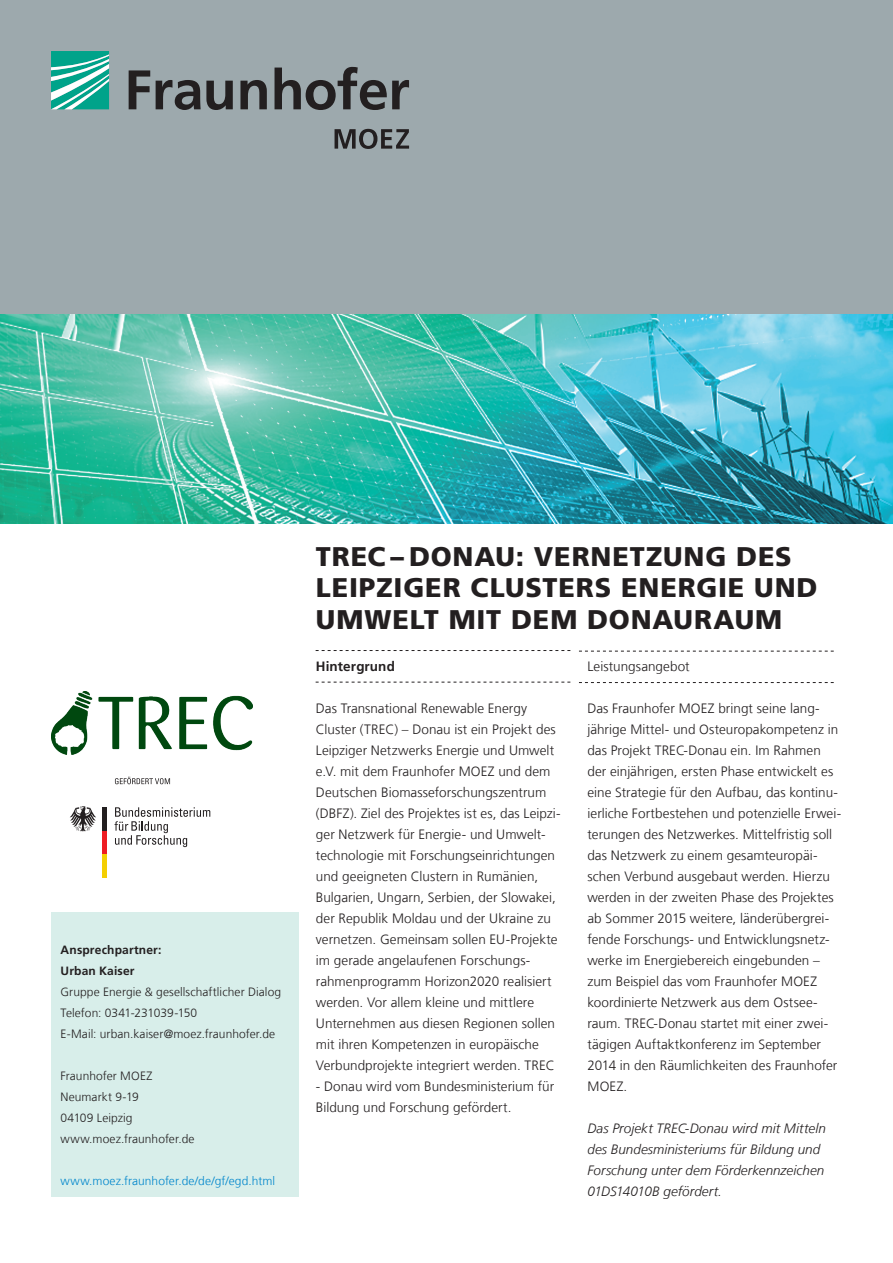
<style>
.page{position:relative;width:893px;height:1263px;background:#fff}
.page>*{position:absolute;margin:0;border:0;box-sizing:border-box;transform-origin:0 0}
.Headline{font:900 27px/31.5px "Frutiger LT Com";letter-spacing:.03em;color:#231f20}
.fließtext{font:300 13.5px/21px "Frutiger LT Com";letter-spacing:.005em;color:#231f20}
.fließtext-2{font:italic 300 13.5px/21px "Frutiger LT Com";letter-spacing:.005em;color:#231f20}
.fließtext-3{font:700 13.5px "Frutiger LT Com";letter-spacing:.005em;color:#231f20}
.Adressfeld{font:300 12px "Frutiger LT Com";letter-spacing:.005em;color:#231f20}
.Adressfeld-2{font:300 12px "Frutiger LT Com";letter-spacing:.01em;color:#0086cc}
.Adressfeld-3{font:700 12px "Frutiger LT Com";letter-spacing:.015em;color:#231f20}
</style>
<div class="page">
<div style="left:52px;top:912px;width:247px;height:285px;background:#d8eeea"></div>
<div style="left:0;top:0;width:893px;height:315px;background:#9da9ad"></div>
<svg style="left:51px;top:51px;width:58px;height:58px;background:#49bcaa"></svg>
<svg style="left:129px;top:67px;width:280px;height:43px"></svg>
<svg style="left:335px;top:129px;width:74px;height:20px"></svg>
<svg style="left:316px;top:650px;width:254px;height:1px"></svg>
<svg style="left:316px;top:682px;width:254px;height:1px"></svg>
<img style="left:0;top:314px;width:893px;height:209px">
<svg style="left:579px;top:651px;width:255px;height:1px"></svg>
<svg style="left:579px;top:682px;width:255px;height:1px"></svg>
<img style="left:52px;top:692px;width:200px;height:63px">
<svg style="left:115px;top:807px;width:95px;height:40px"></svg>
<hr style="left:103px;top:854px;width:4px;height:23px;background:#f4cf02">
<hr style="left:103px;top:830px;width:4px;height:24px;background:#ee1d23">
<hr style="left:103px;top:807px;width:4px;height:24px;background:#231f20">
<svg style="left:70px;top:806px;width:26px;height:25px"></svg>
<svg style="left:115px;top:777px;width:55px;height:7px"></svg>
<p class="Adressfeld-3" style="left:61px;top:943px;width:102px">Ansprechpartner:</p>
<p class="Adressfeld-3" style="left:61px;top:964px;width:76px">Urban Kaiser</p>
<p class="Adressfeld" style="left:61px;top:985px;width:222px">Gruppe Energie &amp; gesellschaftlicher Dialog</p>
<p class="Adressfeld" style="left:61px;top:1006px;width:138px">Telefon: 0341-231039-150</p>
<p class="Adressfeld" style="left:61px;top:1027px;width:216px">E-Mail: urban.kaiser@moez.fraunhofer.de</p>
<p class="Adressfeld" style="left:61px;top:1069px;width:93px">Fraunhofer MOEZ</p>
<p class="Adressfeld" style="left:61px;top:1090px;width:80px">Neumarkt 9-19</p>
<p class="Adressfeld" style="left:61px;top:1111px;width:74px">04109 Leipzig</p>
<p class="Adressfeld" style="left:61px;top:1132px;width:135px">www.moez.fraunhofer.de</p>
<p class="Adressfeld-2" style="left:61px;top:1174px;width:216px">www.moez.fraunhofer.de/de/gf/egd.html</p>
<p class="Headline" style="left:316px;top:540px;width:477px">TREC – DONAU: VERNETZUNG DES</p>
<p class="Headline" style="left:316px;top:572px;width:503px">LEIPZIGER CLUSTERS ENERGIE UND<br>UMWELT MIT DEM DONAURAUM</p>
<p class="fließtext-3" style="left:316px;top:658px;width:81px">Hintergrund</p>
<p class="fließtext" style="left:316px;top:697px;width:246px">Das Transnational Renewable Energy Cluster (TREC) – Donau ist ein Projekt des Leipziger Netzwerks Energie und Umwelt e.V. mit dem Fraunhofer MOEZ und dem Deutschen Biomasseforschungszentrum (DBFZ). Ziel des Projektes ist es, das Leipzi&shy;ger Netzwerk für Energie- und Umwelt&shy;technologie mit Forschungseinrichtungen und geeigneten Clustern in Rumänien, Bulgarien, Ungarn, Serbien, der Slowakei, der Republik Moldau und der Ukraine zu vernetzen. Gemeinsam sollen EU-Projekte im gerade angelaufenen Forschungs&shy;rahmenprogramm Horizon2020 realisiert werden. Vor allem kleine und mittlere Unternehmen aus diesen Regionen sollen mit ihren Kompetenzen in europäische Verbundprojekte integriert werden. TREC</p>
<p class="fließtext" style="left:316px;top:1075px;width:240px">- Donau wird vom Bundesministerium für<br>Bildung und Forschung gefördert.</p>
<p class="fließtext" style="left:587px;top:655px;width:104px">Leistungsangebot</p>
<p class="fließtext" style="left:587px;top:697px;width:255px">Das Fraunhofer MOEZ bringt seine lang&shy;jährige Mittel- und Osteuropakompetenz in das Projekt TREC-Donau ein. Im Rahmen der einjährigen, ersten Phase entwickelt es eine Strategie für den Aufbau, das kontinu&shy;ierliche Fortbestehen und potenzielle Erwei&shy;terungen des Netzwerkes. Mittelfristig soll das Netzwerk zu einem gesamteuropäi&shy;schen Verbund ausgebaut werden. Hierzu werden in der zweiten Phase des Projektes ab Sommer 2015 weitere, länderübergrei&shy;fende Forschungs- und Entwicklungsnetz&shy;werke im Energiebereich eingebunden – zum Beispiel das vom Fraunhofer MOEZ koordinierte Netzwerk aus dem Ostsee&shy;raum. TREC-Donau startet mit einer zwei&shy;tägigen Auftaktkonferenz im September 2014 in den Räumlichkeiten des Fraunhofer MOEZ.</p>
<p class="fließtext-2" style="left:587px;top:1117px;width:240px">Das Projekt TREC-Donau wird mit Mitteln des Bundesministeriums für Bildung und Forschung unter dem Förderkennzeichen 01DS14010B gefördert.</p>
</div>
